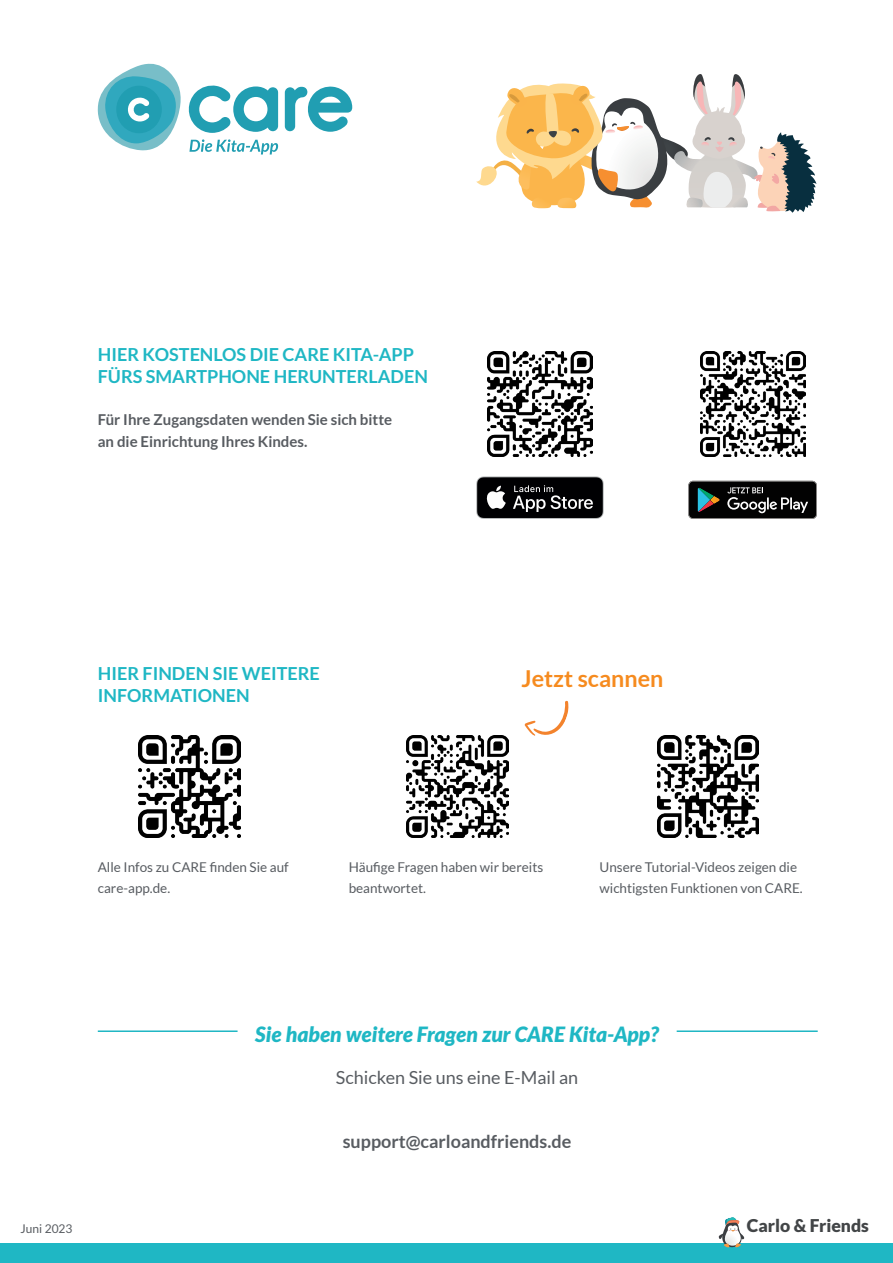
<style>
.page{position:relative;width:893px;height:1263px;background:#fff}
.page>*{position:absolute;margin:0;border:0;box-sizing:border-box;transform-origin:0 0}
.t1{font:700 23.25px "Lato";color:#f68b1f}
.t2{font:italic 900 21px "Lato";color:#1fb7c4}
.t3{font:700 18px/21.3px "Lato";color:#1fb7c4}
.t4{font:18px "Lato";color:#585c61}
.t5{font:700 18px "Lato";color:#585c61}
.t6{font:900 17.55px "Lato";color:#424547}
.t7{font:700 15px/21.3px "Lato";color:#585c61}
.t8{font:13.5px/21.3px "Lato";color:#585c61}
.t9{font:12px "Lato";color:#585c61}
</style>
<div class="page">
<svg style="left:98px;top:64px;width:180px;height:91px"></svg>
<svg style="left:285px;top:86px;width:67px;height:46px"></svg>
<img style="left:487px;top:351px;width:105px;height:106px">
<img style="left:700px;top:351px;width:105px;height:106px">
<svg style="left:476px;top:476px;width:128px;height:43px"></svg>
<svg style="left:689px;top:481px;width:127px;height:38px"></svg>
<div style="left:0;top:1244px;width:893px;height:19px;background:#1fb7c4"></div>
<img style="left:138px;top:736px;width:102px;height:102px">
<img style="left:406px;top:736px;width:102px;height:101px">
<img style="left:657px;top:736px;width:102px;height:101px">
<svg style="left:524px;top:700px;width:45px;height:36px"></svg>
<svg style="left:476px;top:74px;width:340px;height:139px"></svg>
<hr style="left:677px;top:1030px;width:141px;height:2px;background:#1fb7c4">
<hr style="left:98px;top:1030px;width:140px;height:2px;background:#1fb7c4">
<svg style="left:719px;top:1217px;width:26px;height:30px"></svg>
<h3 class="t3" style="left:98px;top:344px;width:332px">HIER KOSTENLOS DIE CARE KITA-APP<br>FÜRS SMARTPHONE HERUNTERLADEN</h3>
<p class="t7" style="left:98px;top:409px;width:296px">Für Ihre Zugangsdaten wenden Sie sich bitte an die Einrichtung Ihres Kindes.</p>
<h3 class="t3" style="left:98px;top:663px;width:223px">HIER FINDEN SIE WEITERE<br>INFORMATIONEN</h3>
<h1 class="t1" style="left:522px;top:666px;width:143px">Jetzt scannen</h1>
<p class="t8" style="left:98px;top:856px;width:192px">Alle Infos zu CARE finden Sie auf care-app.de.</p>
<p class="t8" style="left:349px;top:856px;width:196px">Häufige Fragen haben wir bereits beantwortet.</p>
<p class="t8" style="left:599px;top:856px;width:205px">Unsere Tutorial-Videos zeigen die wichtigsten Funktionen von CARE.</p>
<h2 class="t2" style="left:255px;top:1022px;width:405px">Sie haben weitere Fragen zur CARE Kita-App?</h2>
<h3 class="t4" style="left:336px;top:1068px;width:244px">Schicken Sie uns eine E-Mail an</h3>
<h3 class="t5" style="left:343px;top:1131px;width:230px">support@carloandfriends.de</h3>
<p class="t9" style="left:21px;top:1222px;width:53px">Juni 2023</p>
<p class="t6" style="left:747px;top:1215px;width:124px">Carlo &amp; Friends</p>
</div>
